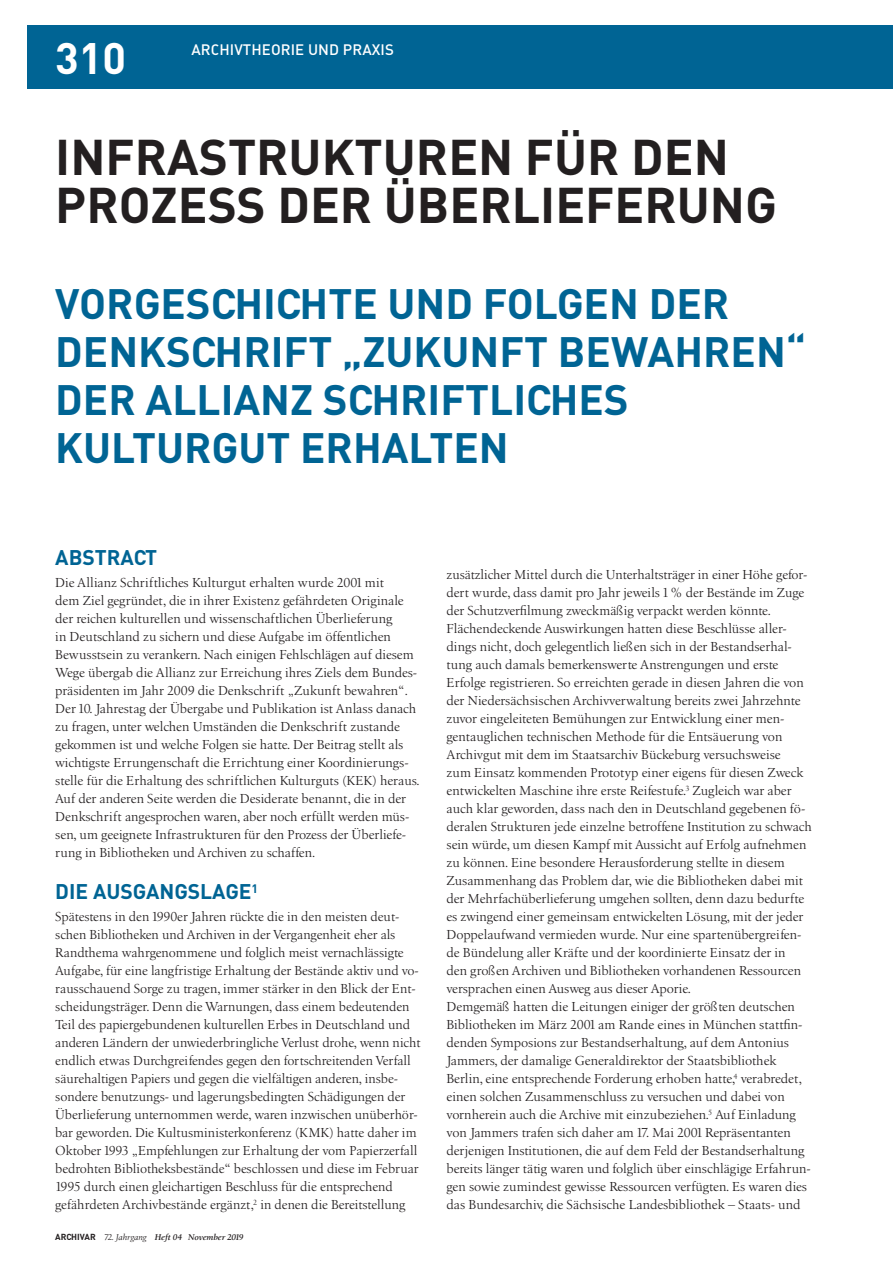
<style>
.page{position:relative;width:893px;height:1263px;background:#fff}
.page>*{position:absolute;margin:0;border:0;box-sizing:border-box;transform-origin:0 0}
.t1{font:700 49.5px/48px "DIN";letter-spacing:.25em;color:#231f20}
.t2{font:700 43.5px "DIN";color:#fff}
.t3{font:700 42px/48px "DIN";letter-spacing:.04em;color:#006494}
.t4{font:700 21px "DIN";letter-spacing:.03em;color:#006494}
.t5{font:15px "DIN Medium Alternate";letter-spacing:.005em;color:#fff}
.t6{font:13.5px/18px "Birka";color:#231f20}
.t7{font:700 12.15px "DIN";color:#006494}
.t8{font:italic 600 8.7px "Birka";letter-spacing:-.015em;color:#231f20}
.s1{font-family:"DIN";font-weight:700;font-style:normal}
.s2{font-weight:400}
</style>
<div class="page">
<div style="left:28px;top:25px;width:865px;height:64px;background:#006494"></div>
<h2 class="t2" style="left:55px;top:29px;width:72px">310</h2>
<p class="t5" style="left:191px;top:39px;width:203px">ARCHIVTHEORIE UND PRAXIS</p>
<h1 class="t1" style="left:55px;top:132px;width:638px">INFRASTRUKTUREN FÜR DEN<br>PROZESS</h1>
<h1 class="t1" style="left:277px;top:180px;width:138px">DER ÜBE</h1>
<h1 class="t1" style="left:479px;top:180px;width:262px">RLIEFERUNG</h1>
<h3 class="t3" style="left:55px;top:279px;width:104px">VORGES</h3>
<h3 class="t3" style="left:211px;top:279px;width:349px">CHICHTE UND FOLGEN</h3>
<h3 class="t3" style="left:649px;top:279px;width:82px">DER</h3>
<h3 class="t3" style="left:55px;top:327px;width:28px">DENKS</h3>
<h3 class="t3" style="left:191px;top:327px;width:305px">CHRIFT „ZUKUNFT</h3>
<h3 class="t3" style="left:558px;top:327px;width:30px">BEWA</h3>
<h3 class="t3" style="left:674px;top:327px;width:133px">HREN“</h3>
<h3 class="t3" style="left:55px;top:375px;width:206px">DE R ALLIANZ</h3>
<h3 class="t3" style="left:55px;top:375px;width:547px;text-indent:268px">SCHRIFTLICHES<br>KULTURGUT ERHALTEN</h3>
<h3 class="t4" style="left:55px;top:543px;width:27px">ABST</h3>
<h3 class="t4" style="left:107px;top:543px;width:47px">RACT</h3>
<p class="t6" style="left:55px;top:573px;width:366px">Die Allianz Schriftliches Kulturgut erhalten wurde 2001 mit<br>dem Ziel gegründet, die in ihrer Existenz gefährdeten Originale der reichen kulturellen und wissenschaftlichen Überlieferung<br>in Deutschland zu sichern und diese Aufgabe im öffentlichen Bewusstsein zu verankern. Nach einigen Fehlschlägen auf diesem Wege übergab die Allianz zur Erreichung ihres Ziels dem Bundes&shy;präsidenten im Jahr 2009 die Denkschrift „Zukunft bewahren“.<br>Der 10. Jahrestag der Übergabe und Publikation ist Anlass danach zu fragen, unter welchen Umständen die Denkschrift zustande gekommen ist und welche Folgen sie hatte. Der Beitrag stellt als wichtigste Errungenschaft die Errichtung einer Koordinierungs&shy;stelle für die Erhaltung des schriftlichen Kulturguts (KEK) heraus.<br>Auf der anderen Seite werden die Desiderate benannt, die in der Denkschrift angesprochen waren, aber noch erfüllt werden müs&shy;sen, um geeignete Infrastrukturen für den Prozess der Überliefe&shy;rung in Bibliotheken und Archiven zu schaffen.</p>
<h3 class="t4" style="left:55px;top:877px;width:80px">DIE AUSGANGSLAGE</h3>
<p class="t7" style="left:252px;top:880px;width:8px">1</p>
<p class="t6" style="left:55px;top:908px;width:367px">Spätestens in den 1990er Jahren rückte die in den meisten deut&shy;schen Bibliotheken und Archiven in der Vergangenheit eher als Randthema wahrgenommene und folglich meist vernachlässigte Aufgabe, für eine langfristige Erhaltung der Bestände aktiv und vo&shy;rausschauend Sorge zu tragen, immer stärker in den Blick der Ent&shy;scheidungsträger. Denn die Warnungen, dass einem bedeutenden Teil des papiergebundenen kulturellen Erbes in Deutschland und anderen Ländern der unwiederbringliche Verlust drohe, wenn nicht endlich etwas Durchgreifendes gegen den fortschreitenden Verfall säurehaltigen Papiers und gegen die vielfältigen anderen, insbe&shy;sondere benutzungs- und lagerungsbedingten Schädigungen der Überlieferung unternommen werde, waren inzwischen unüberhör&shy;bar geworden. Die Kultusministerkonferenz (KMK) hatte daher im Oktober 1993 „Empfehlungen zur Erhaltung der vom Papierzerfall bedrohten Bibliotheksbestände“ beschlossen und diese im Februar 1995 durch einen gleichartigen Beschluss für die entsprechend gefährdeten Archivbestände ergänzt,<sup>2</sup> in denen die Bereitstellung</p>
<p class="t8" style="left:55px;top:1232px;width:190px"><span class="s1">ARCHIVAR</span> <span class="s2">72. Jahrgang</span> Heft 04 November 2019</p>
<p class="t6" style="left:446px;top:565px;width:367px">zusätzlicher Mittel durch die Unterhaltsträger in einer Höhe gefor&shy;dert wurde, dass damit pro Jahr jeweils 1 % der Bestände im Zuge der Schutzverfilmung zweckmäßig verpackt werden könnte.<br>Flächendeckende Auswirkungen hatten diese Beschlüsse aller&shy;dings nicht, doch gelegentlich ließen sich in der Bestandserhal&shy;tung auch damals bemerkenswerte Anstrengungen und erste Erfolge registrieren. So erreichten gerade in diesen Jahren die von der Niedersächsischen Archivverwaltung bereits zwei Jahrzehnte zuvor eingeleiteten Bemühungen zur Entwicklung einer men&shy;gentauglichen technischen Methode für die Entsäuerung von Archivgut mit dem im Staatsarchiv Bückeburg versuchsweise<br>zum Einsatz kommenden Prototyp einer eigens für diesen Zweck entwickelten Maschine ihre erste Reifestufe.<sup>3</sup> Zugleich war aber auch klar geworden, dass nach den in Deutschland gegebenen fö&shy;deralen Strukturen jede einzelne betroffene Institution zu schwach sein würde, um diesen Kampf mit Aussicht auf Erfolg aufnehmen zu können. Eine besondere Herausforderung stellte in diesem Zusammenhang das Problem dar, wie die Bibliotheken dabei mit der Mehrfachüberlieferung umgehen sollten, denn dazu bedurfte es zwingend einer gemeinsam entwickelten Lösung, mit der jeder Doppelaufwand vermieden wurde. Nur eine spartenübergreifen&shy;de Bündelung aller Kräfte und der koordinierte Einsatz der in<br>den großen Archiven und Bibliotheken vorhandenen Ressourcen versprachen einen Ausweg aus dieser Aporie.<br>Demgemäß hatten die Leitungen einiger der größten deutschen Bibliotheken im März 2001 am Rande eines in München stattfin&shy;denden Symposions zur Bestandserhaltung, auf dem Antonius Jammers, der damalige Generaldirektor der Staatsbibliothek Berlin, eine entsprechende Forderung erhoben hatte,<sup>4</sup> verabredet, einen solchen Zusammenschluss zu versuchen und dabei von vornherein auch die Archive mit einzubeziehen.<sup>5</sup> Auf Einladung von Jammers trafen sich daher am 17. Mai 2001 Repräsentanten derjenigen Institutionen, die auf dem Feld der Bestandserhaltung bereits länger tätig waren und folglich über einschlägige Erfahrun&shy;gen sowie zumindest gewisse Ressourcen verfügten. Es waren dies das Bundesarchiv, die Sächsische Landesbibliothek – Staats- und</p>
</div>
